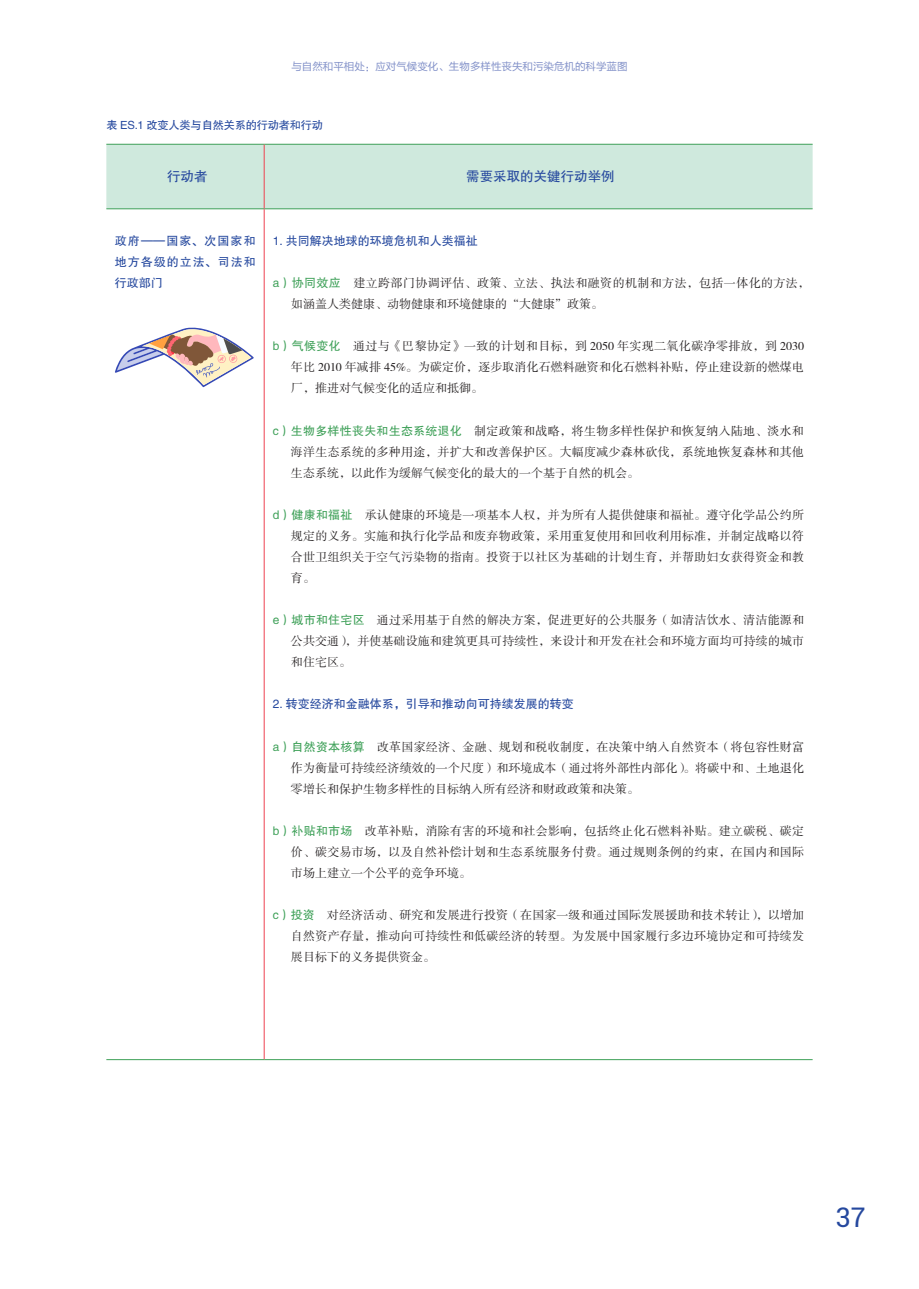
<style>
.page{position:relative;width:919px;height:1289px;background:#fff}
.page>*{position:absolute;margin:0;border:0;box-sizing:border-box;transform-origin:0 0}
.t1{font:27px "Roboto";color:#25489e}
.表蓝{font:13.5px "FZHTK GBK1 0";color:#25489e}
.表文{font:12px/21px "FZSSK GBK1 0";letter-spacing:.005em;color:#231f20;text-align:justify}
.表文-2{font:12px/21px "FZHTK GBK1 0";color:#25489e;text-align:justify}
.表文-3{font:12px/21px "FZSSK GBK1 0";letter-spacing:.035em;color:#231f20}
.图{font:11.25px "FZHTK GBK1 0";letter-spacing:-.02em;color:#25489e}
.t2{font:10.5px "FZLTHK GBK1 0";color:#8190c8}
.s1{font-family:"FZHTK GBK1 0";color:#3ea058}
</style>
<div class="page">
<div style="left:106px;top:145px;width:706px;height:63px;background:#cfe9dd"></div>
<hr style="left:106px;top:144px;width:158px;height:1px;background:#3ea058">
<hr style="left:264px;top:144px;width:548px;height:1px;background:#3ea058">
<hr style="left:106px;top:208px;width:158px;height:1px;background:#3ea058">
<hr style="left:264px;top:208px;width:548px;height:1px;background:#3ea058">
<hr style="left:106px;top:1059px;width:158px;height:1px;background:#3ea058">
<hr style="left:264px;top:1059px;width:548px;height:1px;background:#3ea058">
<hr style="left:264px;top:145px;width:1px;height:63px;background:#ee4250">
<hr style="left:264px;top:209px;width:1px;height:850px;background:#ee4250">
<svg style="left:115px;top:327px;width:139px;height:60px"></svg>
<p class="t2" style="left:291px;top:61px;width:337px">与自然和平相处：应对气候变化、生物多样性丧失和污染危机的科学蓝图</p>
<p class="图" style="left:106px;top:119px;width:218px">表 ES.1 改变人类与自然关系的行动者和行动</p>
<p class="表蓝" style="left:167px;top:169px;width:42px">行动者</p>
<p class="表蓝" style="left:466px;top:169px;width:150px">需要采取的关键行动举例</p>
<p class="表文-2" style="left:115px;top:230px;width:142px">政府——国家、次国家和地方各级的立法、司法和行政部门</p>
<p class="表文-2" style="left:273px;top:230px;width:206px">1. 共同解决地球的环境危机和人类福祉</p>
<p class="表文-3" style="left:291px;top:273px;width:520px;text-indent:-18px"><span class="s1">a）协同效应</span> 建立跨部门协调评估、政策、立法、执法和融资的机制和方法，包括一体化的方法，如涵盖人类健康、动物健康和环境健康的“大健康”政策。</p>
<p class="表文" style="left:291px;top:336px;width:514px;text-indent:-18px"><span class="s1">b）气候变化</span> 通过与《巴黎协定》一致的计划和目标，到 2050 年实现二氧化碳净零排放，到 2030年比 2010 年减排 45%。为碳定价，逐步取消化石燃料融资和化石燃料补贴，停止建设新的燃煤电厂，推进对气候变化的适应和抵御。</p>
<p class="表文" style="left:291px;top:420px;width:514px;text-indent:-18px"><span class="s1">c）生物多样性丧失和生态系统退化</span> 制定政策和战略，将生物多样性保护和恢复纳入陆地、淡水和海洋生态系统的多种用途，并扩大和改善保护区。大幅度减少森林砍伐，系统地恢复森林和其他生态系统，以此作为缓解气候变化的最大的一个基于自然的机会。</p>
<p class="表文" style="left:291px;top:505px;width:514px;text-indent:-18px"><span class="s1">d）健康和福祉</span> 承认健康的环境是一项基本人权，并为所有人提供健康和福祉。遵守化学品公约所规定的义务。实施和执行化学品和废弃物政策，采用重复使用和回收利用标准，并制定战略以符合世卫组织关于空气污染物的指南。投资于以社区为基础的计划生育，并帮助妇女获得资金和教育。</p>
<p class="表文" style="left:291px;top:610px;width:514px;text-indent:-18px"><span class="s1">e）城市和住宅区</span> 通过采用基于自然的解决方案，促进更好的公共服务（如清洁饮水、清洁能源和公共交通），并使基础设施和建筑更具可持续性，来设计和开发在社会和环境方面均可持续的城市和住宅区。</p>
<p class="表文-2" style="left:273px;top:694px;width:302px">2. 转变经济和金融体系，引导和推动向可持续发展的转变</p>
<p class="表文" style="left:291px;top:736px;width:514px;text-indent:-18px"><span class="s1">a）自然资本核算</span> 改革国家经济、金融、规划和税收制度，在决策中纳入自然资本（将包容性财富作为衡量可持续经济绩效的一个尺度）和环境成本（通过将外部性内部化）。将碳中和、土地退化零增长和保护生物多样性的目标纳入所有经济和财政政策和决策。</p>
<p class="表文" style="left:291px;top:821px;width:514px;text-indent:-18px"><span class="s1">b）补贴和市场</span> 改革补贴，消除有害的环境和社会影响，包括终止化石燃料补贴。建立碳税、碳定价、碳交易市场，以及自然补偿计划和生态系统服务付费。通过规则条例的约束，在国内和国际市场上建立一个公平的竞争环境。</p>
<p class="表文" style="left:291px;top:905px;width:514px;text-indent:-18px"><span class="s1">c）投资</span> 对经济活动、研究和发展进行投资（在国家一级和通过国际发展援助和技术转让），以增加自然资产存量，推动向可持续性和低碳经济的转型。为发展中国家履行多边环境协定和可持续发展目标下的义务提供资金。</p>
<h1 class="t1" style="left:835px;top:1198px;width:32px">37</h1>
</div>
